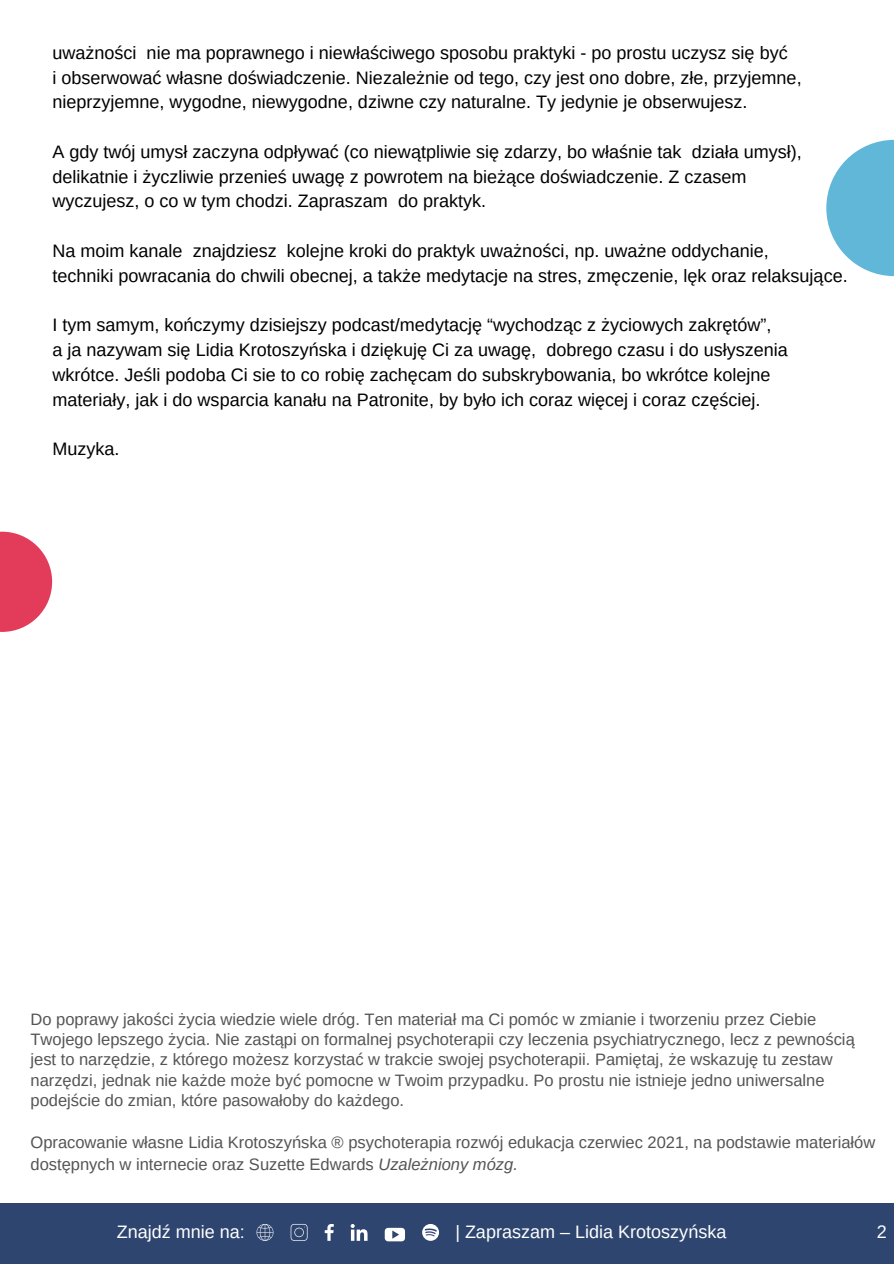
<style>
.page{position:relative;width:894px;height:1264px;background:#fff}
.page>*{position:absolute;margin:0;border:0;box-sizing:border-box;transform-origin:0 0}
.t1{font:18px/24.8px "Arimo";color:#000}
.t2{font:18px "Arimo";color:#fff}
.t3{font:16.5px/20.2px "Arimo";color:#545454}
.s1{font-style:italic}
</style>
<div class="page">
<svg style="left:0;top:531px;width:52px;height:101px"></svg>
<svg style="left:826px;top:140px;width:67px;height:136px"></svg>
<div style="left:0;top:1203px;width:893px;height:60px;background:#2e456f"></div>
<svg style="left:256px;top:1224px;width:17px;height:16px"></svg>
<svg style="left:290px;top:1224px;width:17px;height:16px"></svg>
<svg style="left:324px;top:1224px;width:9px;height:16px"></svg>
<svg style="left:350px;top:1224px;width:17px;height:16px"></svg>
<svg style="left:384px;top:1227px;width:21px;height:14px"></svg>
<svg style="left:422px;top:1224px;width:17px;height:16px"></svg>
<p class="t1" style="left:52px;top:40px;width:736px">uważności nie ma poprawnego i niewłaściwego sposobu praktyki - po prostu uczysz się być</p>
<p class="t1" style="left:52px;top:65px;width:750px">i obserwować własne doświadczenie. Niezależnie od tego, czy jest ono dobre, złe, przyjemne, nieprzyjemne, wygodne, niewygodne, dziwne czy naturalne. Ty jedynie je obserwujesz.</p>
<p class="t1" style="left:52px;top:139px;width:750px">A gdy twój umysł zaczyna odpływać (co niewątpliwie się zdarzy, bo właśnie tak działa umysł), delikatnie i życzliwie przenieś uwagę z powrotem na bieżące doświadczenie. Z czasem</p>
<p class="t1" style="left:52px;top:189px;width:435px">wyczujesz, o co w tym chodzi. Zapraszam do praktyk.</p>
<p class="t1" style="left:52px;top:238px;width:717px">Na moim kanale znajdziesz kolejne kroki do praktyk uważności, np. uważne oddychanie,</p>
<p class="t1" style="left:52px;top:263px;width:796px">techniki powracania do chwili obecnej, a także medytacje na stres, zmęczenie, lęk oraz relaksujące.</p>
<p class="t1" style="left:52px;top:313px;width:720px">I tym samym, kończymy dzisiejszy podcast/medytację “wychodząc z życiowych zakrętów”,</p>
<p class="t1" style="left:52px;top:337px;width:736px">a ja nazywam się Lidia Krotoszyńska i dziękuję Ci za uwagę, dobrego czasu i do usłyszenia wkrótce. Jeśli podoba Ci sie to co robię zachęcam do subskrybowania, bo wkrótce kolejne materiały, jak i do wsparcia kanału na Patronite, by było ich coraz więcej i coraz częściej.</p>
<p class="t1" style="left:52px;top:436px;width:69px">Muzyka.</p>
<p class="t3" style="left:30px;top:1009px;width:825px">Do poprawy jakości życia wiedzie wiele dróg. Ten materiał ma Ci pomóc w zmianie i tworzeniu przez Ciebie Twojego lepszego życia. Nie zastąpi on formalnej psychoterapii czy leczenia psychiatrycznego, lecz z pewnością jest to narzędzie, z którego możesz korzystać w trakcie swojej psychoterapii. Pamiętaj, że wskazuję tu zestaw narzędzi, jednak nie każde może być pomocne w Twoim przypadku. Po prostu nie istnieje jedno uniwersalne podejście do zmian, które pasowałoby do każdego.</p>
<p class="t3" style="left:30px;top:1130px;width:846px;line-height:22.5px">Opracowanie własne Lidia Krotoszyńska ® psychoterapia rozwój edukacja czerwiec 2021, na podstawie materiałów dostępnych w internecie oraz Suzette Edwards <span class="s1">Uzależniony mózg.</span></p>
<p class="t2" style="left:117px;top:1221px;width:130px">Znajdź mnie na:</p>
<p class="t2" style="left:455px;top:1221px;width:272px">| Zapraszam – Lidia Krotoszyńska</p>
<p class="t2" style="left:876px;top:1221px;width:12px">2</p>
</div>
